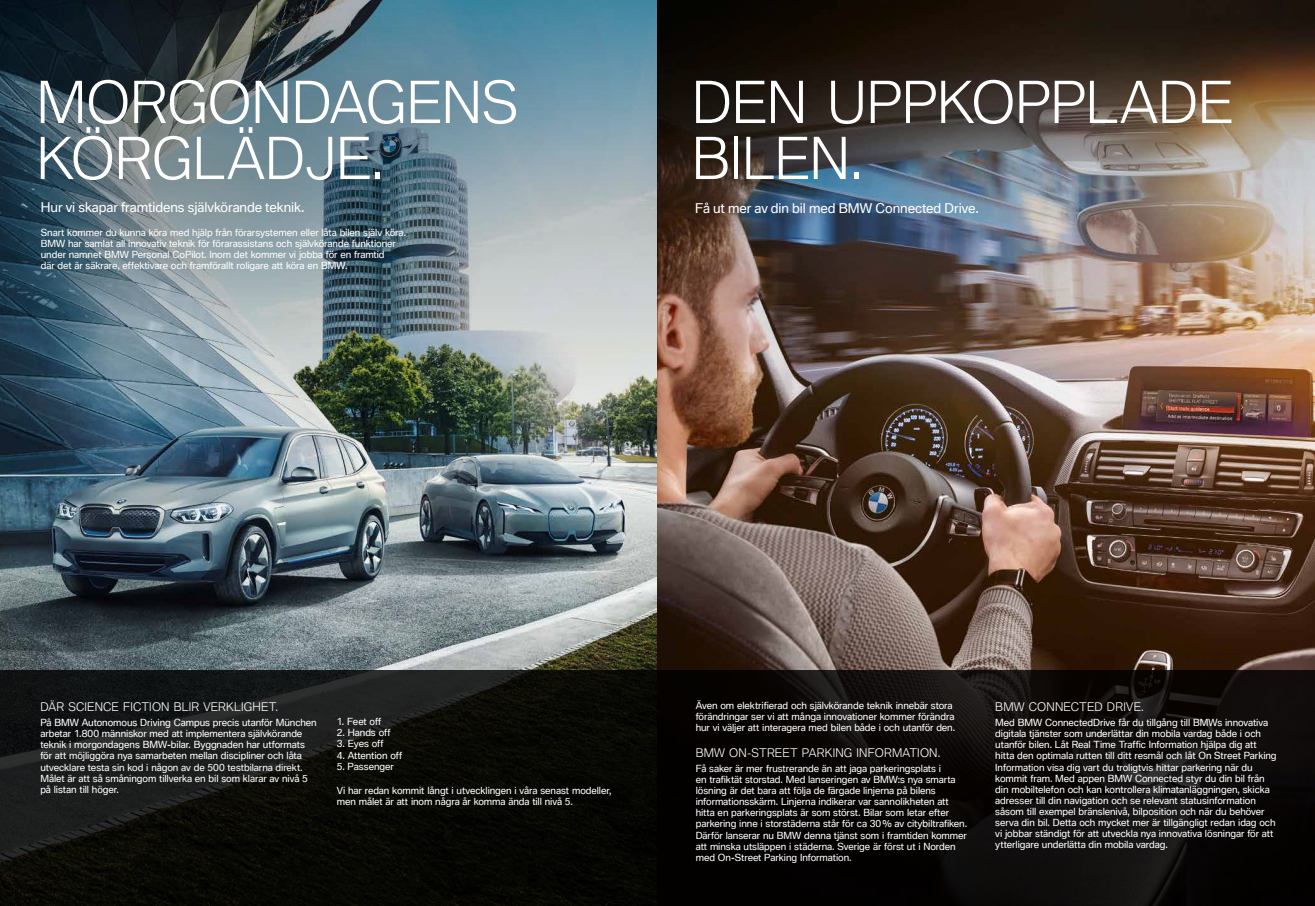
<style>
.page{position:relative;width:1315px;height:906px;background:#fff}
.page>*{position:absolute;margin:0;border:0;box-sizing:border-box;transform-origin:0 0}
.t1{font:300 56px/56px "BMW Type Global Pro";color:#fff}
.t2{font:13.04px "BMW Type Global Pro";color:#fff}
.t3{font:300 11.55px "BMW Type Global Pro";letter-spacing:.015em;color:#fff}
.t4{font:9.54px/11.1px "BMW Type Global Pro";letter-spacing:-.005em;color:#fff}
</style>
<div class="page">
<img style="left:0;top:449px;width:1315px;height:221px">
<svg style="left:0;top:670px;width:1315px;height:235px;background:#0d0c0a"></svg>
<img style="left:0;top:0;width:657px;height:558px">
<img style="left:657px;top:0;width:658px;height:449px">
<img style="left:0;top:0;width:613px;height:375px">
<h1 class="t1" style="left:37px;top:78px;width:483px">MORGONDAGENS<br>KÖRGLÄDJE.</h1>
<h1 class="t1" style="left:692px;top:78px;width:543px">DEN UPPKOPPLADE<br>BILEN.</h1>
<h2 class="t2" style="left:41px;top:197px;width:265px">Hur vi skapar framtidens självkörande teknik.</h2>
<h2 class="t2" style="left:695px;top:199px;width:285px">Få ut mer av din bil med BMW Connected Drive.</h2>
<p class="t4" style="left:41px;top:227px;width:367px">Snart kommer du kunna köra med hjälp från förarsystemen eller låta bilen själv köra.<br>BMW har samlat all innovativ teknik för förarassistans och självkörande funktioner under namnet BMW Personal CoPilot. Inom det kommer vi jobba för en framtid<br>där det är säkrare, effektivare och framförallt roligare att köra en BMW.</p>
<p class="t3" style="left:40px;top:698px;width:239px">DÄR SCIENCE FICTION BLIR VERKLIGHET.</p>
<p class="t4" style="left:40px;top:717px;width:278px">På BMW Autonomous Driving Campus precis utanför München arbetar 1.800 människor med att implementera självkörande teknik i morgondagens BMW-bilar. Byggnaden har utformats för att möjliggöra nya samarbeten mellan discipliner och låta utvecklare testa sin kod i någon av de 500 testbilarna direkt.<br>Målet är att så småningom tillverka en bil som klarar av nivå 5 på listan till höger.</p>
<p class="t4" style="left:337px;top:716px;width:46px">1. Feet off</p>
<p class="t4" style="left:337px;top:727px;width:55px">2. Hands off</p>
<p class="t4" style="left:337px;top:738px;width:48px">3. Eyes off</p>
<p class="t4" style="left:337px;top:750px;width:67px">4. Attention off</p>
<p class="t4" style="left:337px;top:761px;width:58px">5. Passenger</p>
<p class="t4" style="left:337px;top:785px;width:276px">Vi har redan kommit långt i utvecklingen i våra senast modeller, men målet är att inom några år komma ända till nivå 5.</p>
<p class="t4" style="left:695px;top:700px;width:261px">Även om elektrifierad och självkörande teknik innebär stora förändringar ser vi att många innovationer kommer förändra hur vi väljer att interagera med bilen både i och utanför den.</p>
<p class="t3" style="left:695px;top:744px;width:246px">BMW ON-STREET PARKING INFORMATION.</p>
<p class="t4" style="left:695px;top:763px;width:273px">Få saker är mer frustrerande än att jaga parkeringsplats i<br>en trafiktät storstad. Med lanseringen av BMW:s nya smarta lösning är det bara att följa de färgade linjerna på bilens informationsskärm. Linjerna indikerar var sannolikheten att hitta en parkeringsplats är som störst. Bilar som letar efter parkering inne i storstäderna står för ca 30% av citybiltrafiken.<br>Därför lanserar nu BMW denna tjänst som i framtiden kommer att minska utsläppen i städerna. Sverige är först ut i Norden med On-Street Parking Information.</p>
<p class="t3" style="left:995px;top:698px;width:150px">BMW CONNECTED DRIVE.</p>
<p class="t4" style="left:995px;top:717px;width:283px">Med BMW ConnectedDrive får du tillgång till BMWs innovativa digitala tjänster som underlättar din mobila vardag både i och utanför bilen. Låt Real Time Traffic Information hjälpa dig att hitta den optimala rutten till ditt resmål och låt On Street Parking Information visa dig vart du troligtvis hittar parkering när du kommit fram. Med appen BMW Connected styr du din bil från din mobiltelefon och kan kontrollera klimatanläggningen, skicka adresser till din navigation och se relevant statusinformation såsom till exempel bränslenivå, bilposition och när du behöver serva din bil. Detta och mycket mer är tillgängligt redan idag och vi jobbar ständigt för att utveckla nya innovativa lösningar för att ytterligare underlätta din mobila vardag.</p>
</div>
